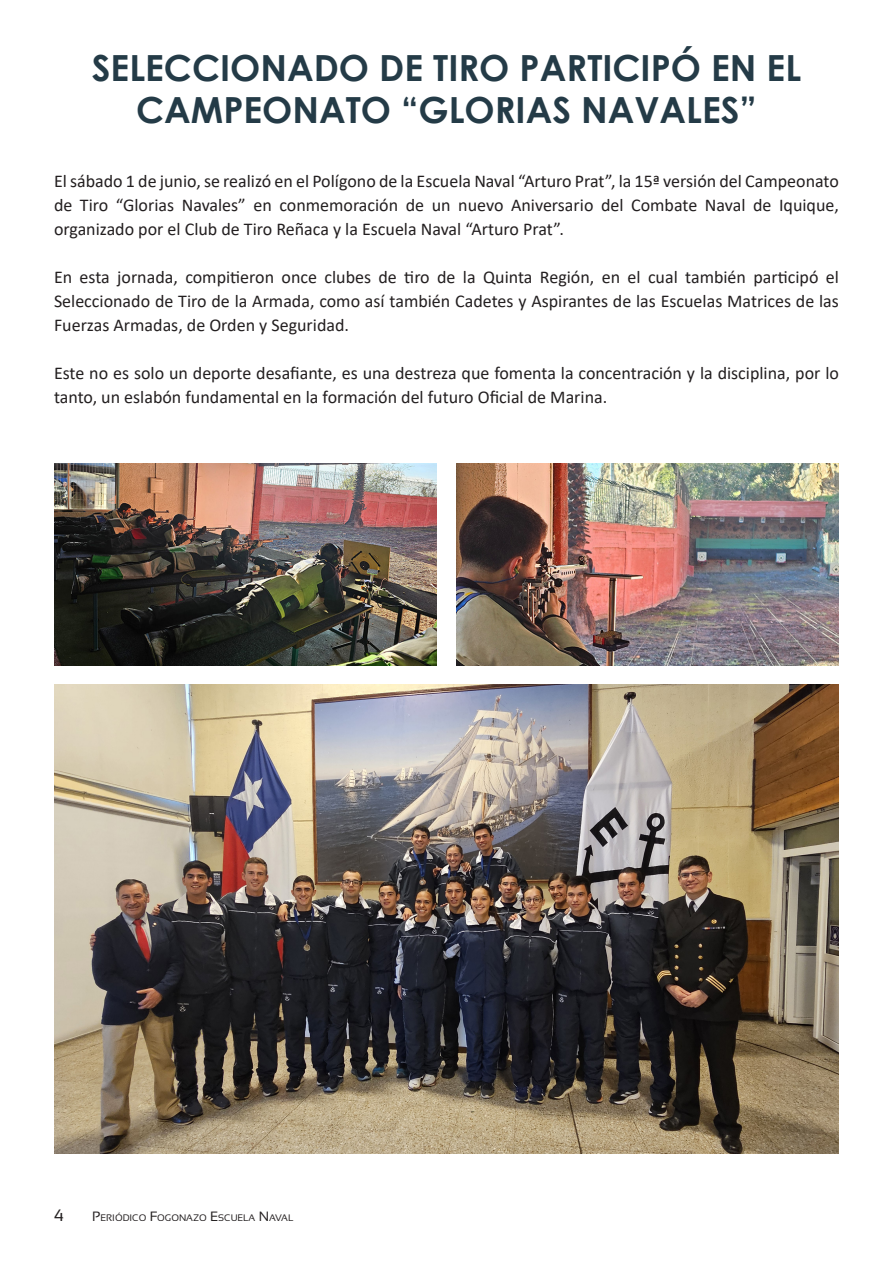
<style>
.page{position:relative;width:893px;height:1263px;background:#fff}
.page>*{position:absolute;margin:0;border:0;box-sizing:border-box;transform-origin:0 0}
.t1{font:700 36px/42px "Century Gothic";color:#243b47;text-align:center}
.t2{font:18px/24px "Calibri";color:#231f20;text-align:justify}
.t3{font:16.5px "Sansation";color:#231f20}
.t4{font:9.45px "Sansation";color:#231f20}
.s1{font-size:13.5px}
</style>
<div class="page">
<img style="left:54px;top:463px;width:383px;height:203px">
<img style="left:456px;top:463px;width:383px;height:203px">
<img style="left:54px;top:685px;width:785px;height:468px">
<p class="t1" style="left:92px;top:45px;width:711px">SELECCIONADO DE TIRO PARTICIPÓ EN EL<br>CAMPEONATO “GLORIAS NAVALES”</p>
<p class="t2" style="left:54px;top:169px;width:786px">El sábado 1 de junio, se realizó en el Polígono de la Escuela Naval “Arturo Prat”, la 15ª versión del Campeonato de Tiro “Glorias Navales” en conmemoración de un nuevo Aniversario del Combate Naval de Iquique, organizado por el Club de Tiro Reñaca y la Escuela Naval “Arturo Prat”.</p>
<p class="t2" style="left:54px;top:265px;width:786px">En esta jornada, compitieron once clubes de tiro de la Quinta Región, en el cual también participó el Seleccionado de Tiro de la Armada, como así también Cadetes y Aspirantes de las Escuelas Matrices de las Fuerzas Armadas, de Orden y Seguridad.</p>
<p class="t2" style="left:54px;top:361px;width:786px">Este no es solo un deporte desafiante, es una destreza que fomenta la concentración y la disciplina, por lo tanto, un eslabón fundamental en la formación del futuro Oficial de Marina.</p>
<p class="t3" style="left:54px;top:1206px;width:11px">4</p>
<p class="t4" style="left:92px;top:1212px;width:203px"><span class="s1">P</span>ERIÓDICO <span class="s1">F</span>OGONAZO <span class="s1">E</span>SCUELA <span class="s1">N</span>AVAL</p>
</div>
